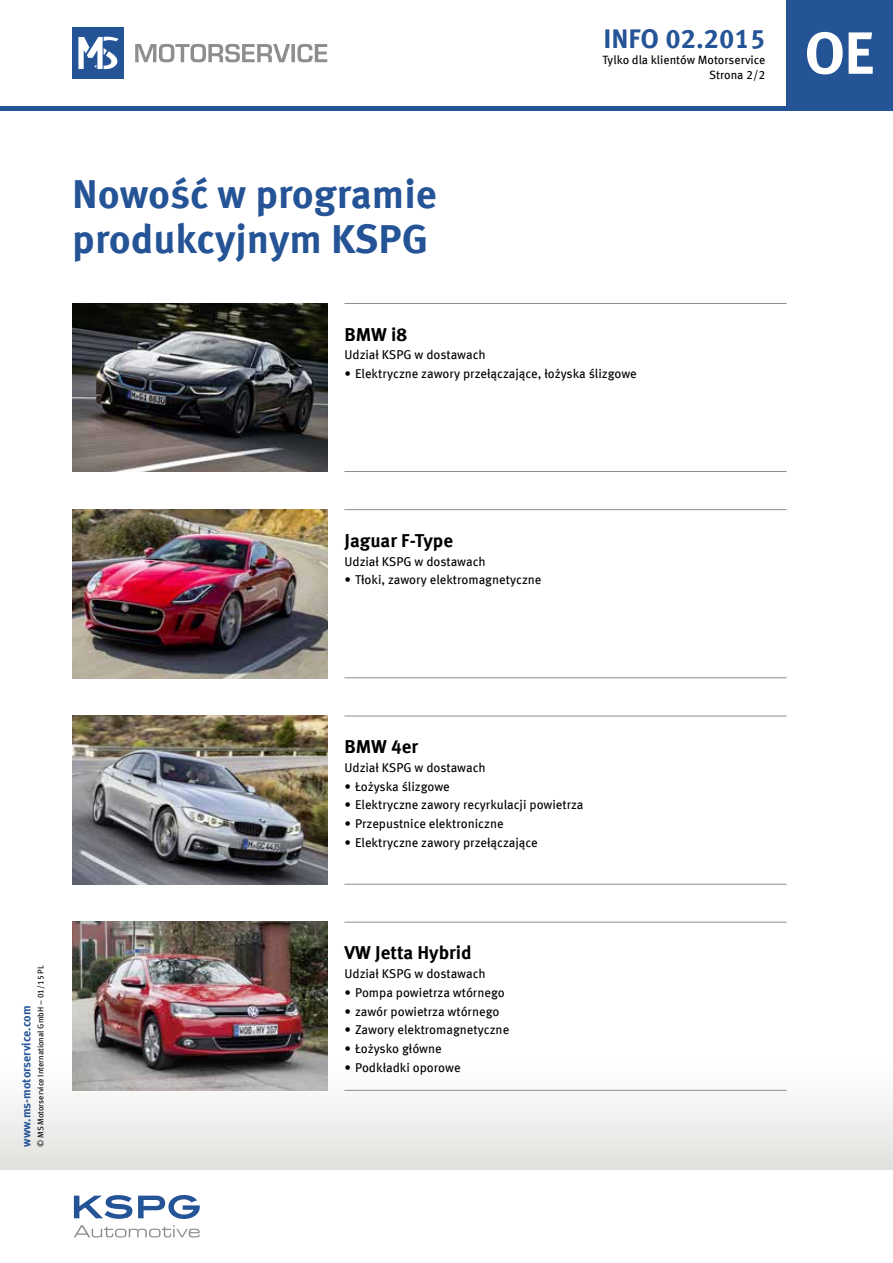
<style>
.page{position:relative;width:893px;height:1263px;background:#fff}
.page>*{position:absolute;margin:0;border:0;box-sizing:border-box;transform-origin:0 0}
.t1{font:700 40.5px/45px "Meta OFC";color:#245396}
.t2{font:700 27px "Meta OFC";color:#245396}
.t3{font:700 18.75px "Meta OFC";color:#000}
.t4{font:12.75px "Meta OFC";color:#000}
.t5{font:12px/15px "Meta OFC";color:#000;text-align:right}
.t6{font:700 12px "Meta OFC";color:#245396}
.t7{font:8.25px "Meta OFC";color:#000}
</style>
<div class="page">
<div style="left:0;top:106px;width:893px;height:5px;background:#245396"></div>
<svg style="left:135px;top:44px;width:192px;height:19px"></svg>
<div style="left:72px;top:28px;width:51px;height:51px;background:#245396"></div>
<svg style="left:78px;top:36px;width:41px;height:33px"></svg>
<div style="left:0;top:1054px;width:893px;height:115px;background:linear-gradient(to bottom,#fff,#e2e2df)"></div>
<div style="left:787px;top:0;width:106px;height:106px;background:#245396"></div>
<svg style="left:807px;top:32px;width:66px;height:42px"></svg>
<svg style="left:74px;top:1225px;width:126px;height:12px"></svg>
<svg style="left:74px;top:1195px;width:126px;height:24px"></svg>
<img style="left:72px;top:303px;width:255px;height:169px">
<img style="left:72px;top:509px;width:255px;height:169px">
<img style="left:72px;top:716px;width:255px;height:168px">
<img style="left:72px;top:922px;width:255px;height:169px">
<hr style="left:344px;top:303px;width:443px;height:1px;background:#8f8e8f">
<hr style="left:344px;top:471px;width:443px;height:1px;background:#8f8e8f">
<hr style="left:344px;top:509px;width:443px;height:1px;background:#8f8e8f">
<hr style="left:344px;top:677px;width:443px;height:1px;background:#8f8e8f">
<hr style="left:344px;top:716px;width:443px;height:1px;background:#8f8e8f">
<hr style="left:344px;top:884px;width:443px;height:1px;background:#8f8e8f">
<hr style="left:344px;top:922px;width:443px;height:1px;background:#8f8e8f">
<hr style="left:344px;top:1090px;width:443px;height:1px;background:#8f8e8f">
<h1 class="t1" style="left:72px;top:172px;width:366px">Nowość w programie produkcyjnym KSPG</h1>
<h2 class="t2" style="left:603px;top:22px;width:163px">INFO 02.2015</h2>
<p class="t5" style="left:602px;top:52px;width:164px">Tylko dla klientów Motorservice<br>Strona 2/2</p>
<h3 class="t3" style="left:344px;top:322px;width:64px">BMW i8</h3>
<p class="t4" style="left:344px;top:347px;width:143px">Udział KSPG w dostawach</p>
<p class="t4" style="left:344px;top:366px;width:294px">• Elektryczne zawory przełączające, łożyska ślizgowe</p>
<p class="t7" style="left:35px;top:1147px;width:183px;rotate:-90deg">© MS Motorservice International GmbH – 01/15 PL</p>
<p class="t6" style="left:19px;top:1147px;width:143px;rotate:-90deg">www.ms-motorservice.com</p>
<h3 class="t3" style="left:344px;top:528px;width:110px">Jaguar F-Type</h3>
<p class="t4" style="left:344px;top:553px;width:143px">Udział KSPG w dostawach</p>
<p class="t4" style="left:344px;top:572px;width:199px">• Tłoki, zawory elektromagnetyczne</p>
<h3 class="t3" style="left:344px;top:735px;width:75px">BMW 4er</h3>
<p class="t4" style="left:344px;top:759px;width:143px">Udział KSPG w dostawach</p>
<p class="t4" style="left:344px;top:778px;width:107px">• Łożyska ślizgowe</p>
<p class="t4" style="left:344px;top:797px;width:241px">• Elektryczne zawory recyrkulacji powietrza</p>
<p class="t4" style="left:344px;top:816px;width:161px">• Przepustnice elektroniczne</p>
<p class="t4" style="left:344px;top:834px;width:195px">• Elektryczne zawory przełączające</p>
<h3 class="t3" style="left:344px;top:941px;width:129px">VW Jetta Hybrid</h3>
<p class="t4" style="left:344px;top:966px;width:143px">Udział KSPG w dostawach</p>
<p class="t4" style="left:344px;top:984px;width:162px">• Pompa powietrza wtórnego</p>
<p class="t4" style="left:344px;top:1003px;width:156px">• zawór powietrza wtórnego</p>
<p class="t4" style="left:344px;top:1022px;width:166px">• Zawory elektromagnetyczne</p>
<p class="t4" style="left:344px;top:1041px;width:99px">• Łożysko główne</p>
<p class="t4" style="left:344px;top:1059px;width:118px">• Podkładki oporowe</p>
</div>
